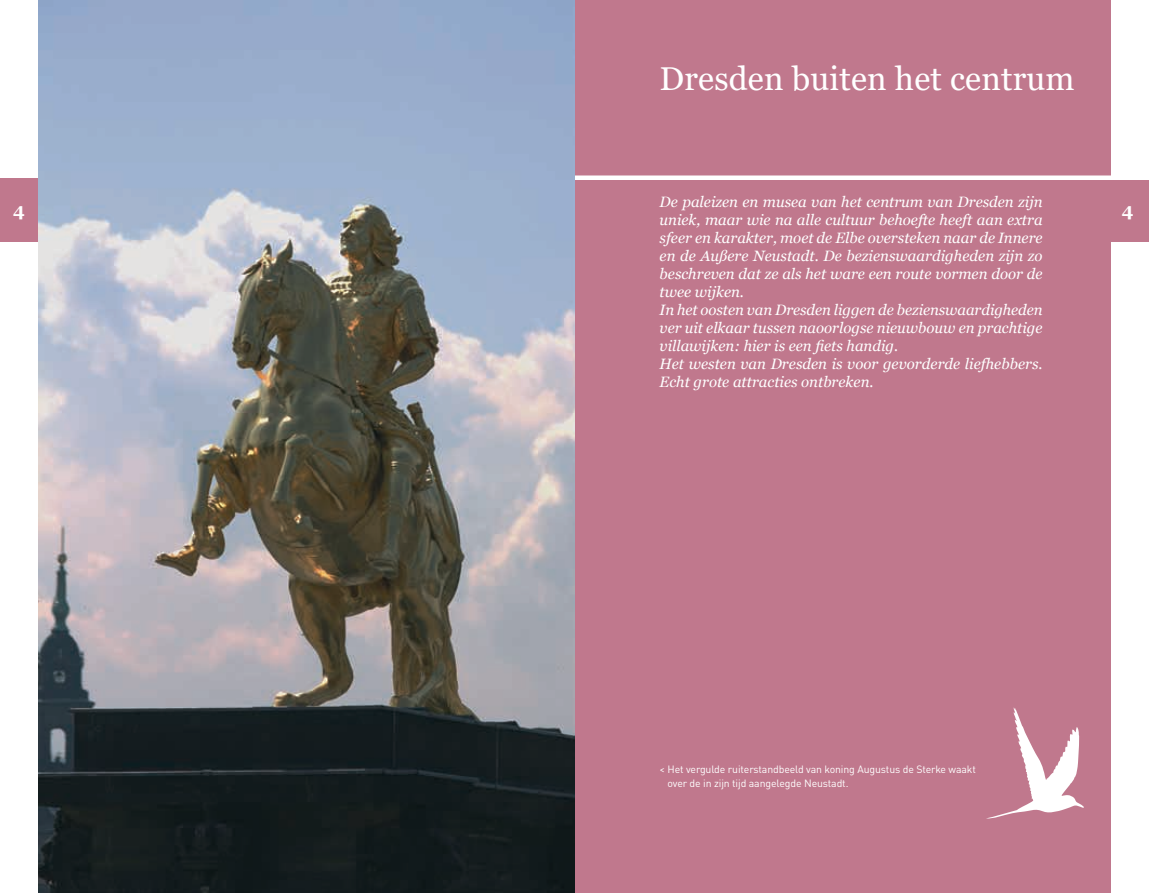
<style>
.page{position:relative;width:1149px;height:893px;background:#fff}
.page>*{position:absolute;margin:0;border:0;box-sizing:border-box;transform-origin:0 0}
.t1{font:33px "Georgia";letter-spacing:.005em;color:#fff}
.t2{font:700 18px "Georgia";color:#fff}
.t3{font:italic 15px/18px "Georgia";color:#fff}
.t4{font:10.5px/13.5px "DIN Pro";letter-spacing:-.01em;color:#fff}
</style>
<div class="page">
<div style="left:574px;top:0;width:536px;height:893px;background:#c0788d"></div>
<div style="left:1110px;top:179px;width:38px;height:63px;background:#c0788d"></div>
<div style="left:574px;top:175px;width:574px;height:5px;background:#fff"></div>
<div style="left:0;top:179px;width:38px;height:63px;background:#c0788d"></div>
<svg style="left:988px;top:707px;width:95px;height:111px"></svg>
<img style="left:38px;top:0;width:536px;height:893px">
<h1 class="t1" style="left:659px;top:59px;width:416px">Dresden buiten het centrum</h1>
<p class="t3" style="left:659px;top:193px;width:384px">De paleizen en musea van het centrum van Dresden zijn uniek, maar wie na alle cultuur behoefte heeft aan extra sfeer en karakter, moet de Elbe oversteken naar de Innere en de Außere Neustadt. De bezienswaardigheden zijn zo beschreven dat ze als het ware een route vormen door de twee wijken.<br>In het oosten van Dresden liggen de bezienswaardigheden ver uit elkaar tussen naoorlogse nieuwbouw en prachtige villawijken: hier is een fiets handig.<br>Het westen van Dresden is voor gevorderde liefhebbers.<br>Echt grote attracties ontbreken.</p>
<p class="t2" style="left:13px;top:198px;width:13px">4</p>
<p class="t2" style="left:1121px;top:198px;width:13px">4</p>
<p class="t4" style="left:667px;top:762px;width:310px;text-indent:-8px">&lt; Het vergulde ruiterstandbeeld van koning Augustus de Sterke waakt over de in zijn tijd aangelegde Neustadt.</p>
</div>
